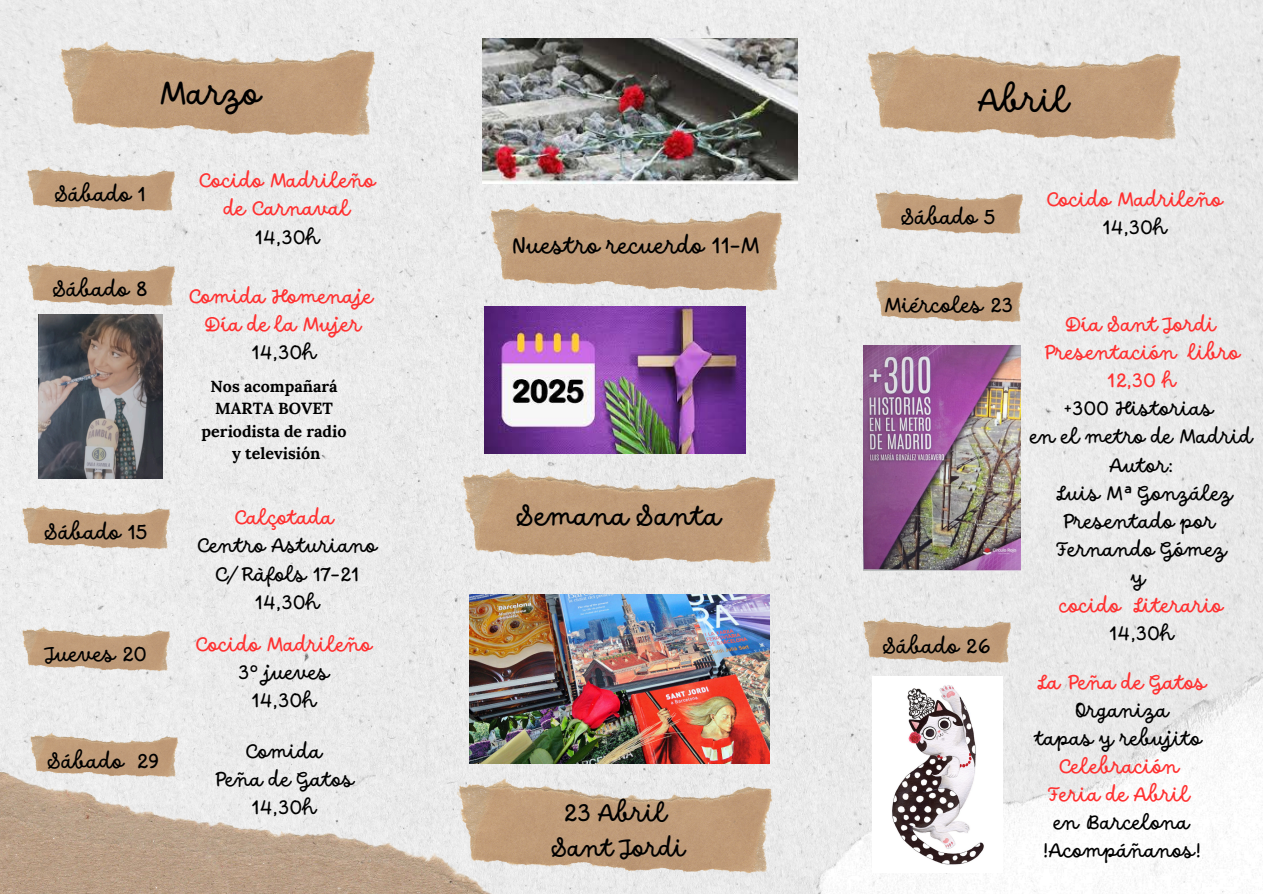
<style>
.page{position:relative;width:1263px;height:894px;background:#fff}
.page>*{position:absolute;margin:0;border:0;box-sizing:border-box;transform-origin:0 0}
.t1{font:36px "DO Script Regular";color:#000}
.t2{font:30px "DO Script Regular";color:#000}
.t3{font:27.3px/35px "DO Script Regular";color:#000;text-align:center}
.t4{font:25.05px "DO Script Regular";color:#000}
.t5{font:22.95px "DO Script Regular";color:#000}
.t6{font:22.05px/28.2px "DO Script Regular";color:#000;text-align:center}
.t7{font:22.05px/28.2px "DO Script Regular";color:#ff3131;text-align:center}
.t8{font:700 16.05px "Lora";color:#000}
.s1{color:#000}
.s2{color:#ff3131}
</style>
<div class="page">
<div style="left:0;top:0;width:1263px;height:893px;background:#ebebeb"></div>
<img style="left:752px;top:652px;width:511px;height:241px">
<img style="left:0;top:772px;width:536px;height:121px">
<img style="left:865px;top:44px;width:317px;height:97px">
<img style="left:456px;top:777px;width:317px;height:97px">
<img style="left:26px;top:166px;width:149px;height:46px">
<img style="left:26px;top:261px;width:149px;height:45px">
<img style="left:22px;top:504px;width:149px;height:45px">
<img style="left:22px;top:626px;width:149px;height:45px">
<img style="left:30px;top:732px;width:149px;height:45px">
<img style="left:874px;top:189px;width:150px;height:45px">
<img style="left:874px;top:277px;width:149px;height:45px">
<img style="left:863px;top:617px;width:149px;height:46px">
<img style="left:484px;top:306px;width:261px;height:147px">
<img style="left:460px;top:467px;width:317px;height:97px">
<img style="left:469px;top:594px;width:301px;height:168px">
<img style="left:483px;top:38px;width:315px;height:145px">
<img style="left:59px;top:41px;width:317px;height:97px">
<img style="left:488px;top:202px;width:295px;height:90px">
<img style="left:39px;top:314px;width:123px;height:165px">
<img style="left:863px;top:345px;width:158px;height:225px">
<img style="left:873px;top:676px;width:129px;height:196px">
<h3 class="t1" style="left:159px;top:72px;width:104px">Marzo</h3>
<p class="t5" style="left:55px;top:181px;width:92px">Sábado 1</p>
<h1 class="t5" style="left:54px;top:276px;width:96px">Sábado 8</h1>
<h3 class="t7" style="left:199px;top:168px;width:178px">Cocido Madrileño de Carnaval<br><span class="s1">14,30h</span></h3>
<p class="t7" style="left:189px;top:283px;width:186px">Comida Homenaje<br>Día de la Mujer<br><span class="s1">14,30h</span></p>
<p class="t8" style="left:211px;top:375px;width:129px">Nos acompañará</p>
<h3 class="t8" style="left:215px;top:398px;width:119px">MARTA BOVET</h3>
<h3 class="t8" style="left:202px;top:420px;width:146px">periodista de radio</h3>
<p class="t8" style="left:232px;top:443px;width:90px">y televisión</p>
<p class="t5" style="left:45px;top:519px;width:104px">Sábado 15</p>
<h1 class="t5" style="left:46px;top:641px;width:103px">Jueves 20</h1>
<p class="t5" style="left:48px;top:747px;width:114px">Sábado 29</p>
<h3 class="t6" style="left:197px;top:504px;width:182px"><span class="s2">Calçotada<br></span>Centro Asturiano<br>C/ Ràfols 17-21<br>14,30h</h3>
<p class="t7" style="left:196px;top:631px;width:178px">Cocido Madrileño<br><span class="s1">3º jueves<br>14,30h</span></p>
<p class="t6" style="left:214px;top:737px;width:142px">Comida<br>Peña de Gatos<br>14,30h</p>
<h2 class="t4" style="left:512px;top:231px;width:250px">Nuestro recuerdo 11-M</h2>
<p class="t2" style="left:517px;top:498px;width:206px">Semana Santa</p>
<p class="t3" style="left:552px;top:796px;width:135px">23 Abril<br>Sant Jordi</p>
<p class="t1" style="left:978px;top:79px;width:93px">Abril</p>
<h3 class="t5" style="left:902px;top:204px;width:95px">Sábado 5</h3>
<p class="t7" style="left:1046px;top:186px;width:178px">Cocido Madrileño<br><span class="s1">14,30h</span></p>
<h3 class="t5" style="left:884px;top:292px;width:131px">Miércoles 23</h3>
<h3 class="t5" style="left:883px;top:632px;width:109px">Sábado 26</h3>
<p class="t6" style="left:1030px;top:311px;width:224px"><span class="s2">Día Sant Jordi<br>Presentación libro<br>12,30 h<br></span>+300 Historias<br>en el metro de Madrid<br>Autor:<br>Luis Mª González<br>Presentado por<br>Fernando Gómez<br>y<br><span class="s2">cocido Literario<br></span>14,30h</p>
<p class="t6" style="left:1036px;top:668px;width:172px"><span class="s2">La Peña de Gatos<br></span>Organiza<br>tapas y rebujito<br><span class="s2">Celebración<br>Feria de Abril </span>en Barcelona !Acompáñanos!</p>
</div>
